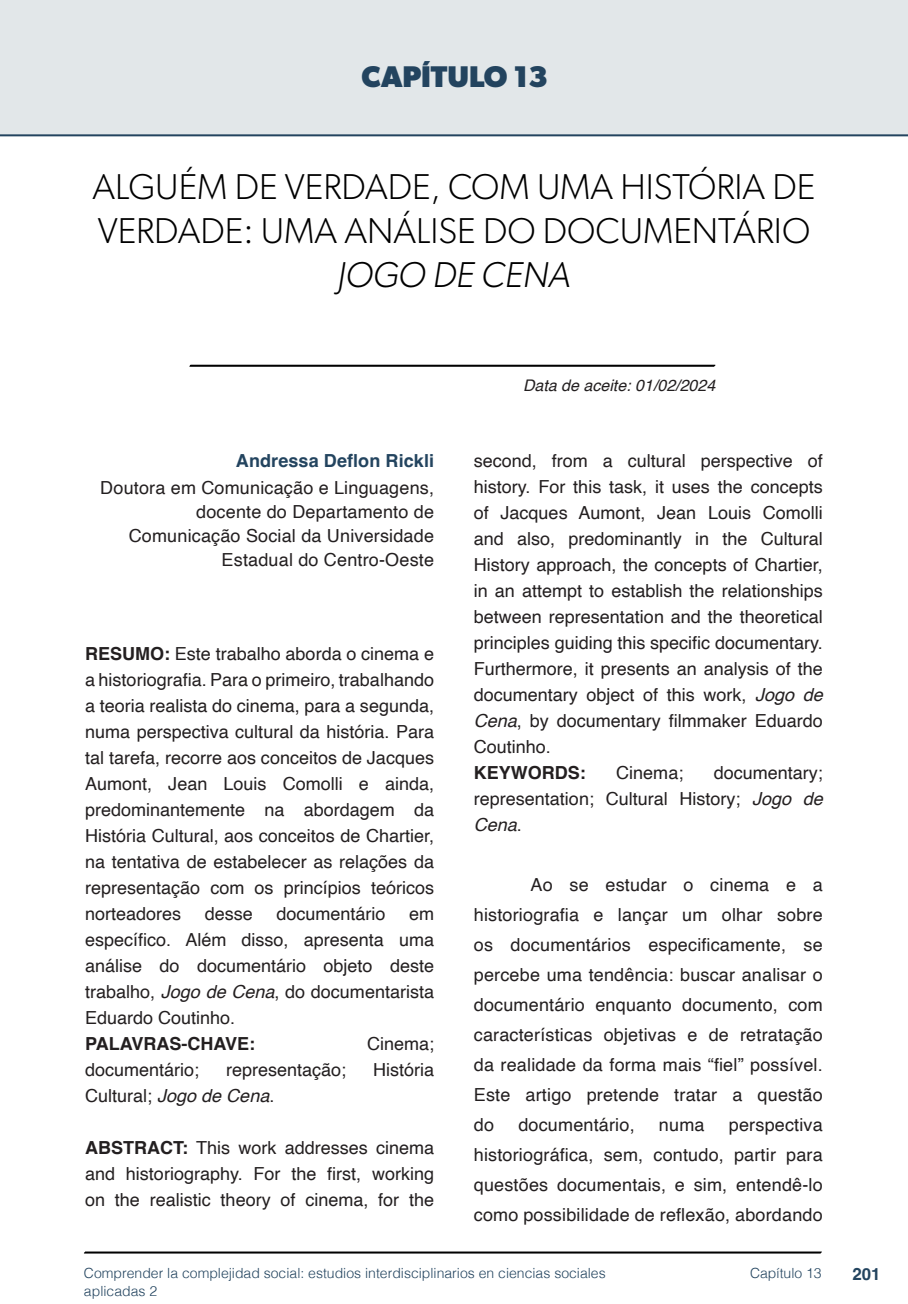
<style>
.page{position:relative;width:908px;height:1304px;background:#fff}
.page>*{position:absolute;margin:0;border:0;box-sizing:border-box;transform-origin:0 0}
.t1{font:300 36px/44px "Gibson";color:#000}
.t2{font:italic 300 36px "Gibson";color:#000}
.t3{font:700 30px "Gibson";color:#23445f}
.t4{font:18px/26px "Helvetica";color:#231f20;text-align:justify}
.t5{font:700 18px "Helvetica";color:#231f20}
.t6{font:700 18px "Helvetica";letter-spacing:.005em;color:#23445f}
.t7{font:700 16.8px "Helvetica";color:#23445f}
.t8{font:italic 16px "Helvetica";color:#231f20}
.t9{font:300 14px/18px "Helvetica";color:#23445f}
.s1{font-weight:700}
.s2{font-style:italic}
</style>
<div class="page">
<svg style="left:84px;top:1251px;width:737px;height:3px;background:#515151"></svg>
<svg style="left:189px;top:364px;width:526px;height:3px;background:#4f4f4f"></svg>
<div style="left:0;top:0;width:907px;height:136px;background:#e2e7e9"></div>
<div style="left:44px;top:72px;width:68px;height:61px;background:#e2e7e9"></div>
<h2 class="t3" style="left:361px;top:58px;width:188px">CAPÍTULO 13</h2>
<h1 class="t1" style="left:92px;top:164px;width:724px">ALGUÉM DE VERDADE, COM UMA HISTÓRIA DE<br>VERDADE: UMA ANÁLISE DO DOCUMENTÁRIO</h1>
<h1 class="t2" style="left:337px;top:253px;width:234px">JOGO DE CENA</h1>
<p class="t6" style="left:236px;top:450px;width:199px">Andressa Deflon Rickli</p>
<p class="t4" style="left:100px;top:477px;width:335px;line-height:24px;text-align:right">Doutora em Comunicação e Linguagens, docente do Departamento de<br>Comunicação Social da Universidade<br>Estadual do Centro-Oeste</p>
<p class="t4" style="left:85px;top:642px;width:350px"><span class="s1">RESUMO:</span> Este trabalho aborda o cinema e a historiografia. Para o primeiro, trabalhando a teoria realista do cinema, para a segunda, numa perspectiva cultural da história. Para tal tarefa, recorre aos conceitos de Jacques Aumont, Jean Louis Comolli e ainda, predominantemente na abordagem da História Cultural, aos conceitos de Chartier, na tentativa de estabelecer as relações da representação com os princípios teóricos norteadores</p>
<p class="t4" style="left:205px;top:902px;width:50px">desse</p>
<p class="t4" style="left:276px;top:902px;width:111px">documentário</p>
<p class="t4" style="left:85px;top:902px;width:350px;text-indent:324px">em específico. Além disso, apresenta uma análise do documentário objeto deste trabalho, <span class="s2">Jogo de Cena</span>, do documentarista Eduardo Coutinho.</p>
<p class="t5" style="left:85px;top:1033px;width:172px">PALAVRAS-CHAVE:</p>
<p class="t4" style="left:367px;top:1031px;width:69px">Cinema;</p>
<p class="t4" style="left:85px;top:1057px;width:116px">documentário;</p>
<p class="t4" style="left:226px;top:1057px;width:122px">representação;</p>
<p class="t4" style="left:373px;top:1057px;width:63px">História</p>
<p class="t4" style="left:85px;top:1083px;width:191px">Cultural; <span class="s2">Jogo de Cena</span>.</p>
<p class="t4" style="left:85px;top:1135px;width:350px"><span class="s1">ABSTRACT:</span> This work addresses cinema and historiography. For the first, working on the realistic theory of cinema, for the</p>
<p class="t8" style="left:523px;top:373px;width:194px">Data de aceite: 01/02/2024</p>
<p class="t4" style="left:473px;top:448px;width:350px">second, from a cultural perspective of history. For this task, it uses the concepts of Jacques Aumont, Jean Louis Comolli and also, predominantly in the Cultural History approach, the concepts of Chartier, in an attempt to establish the relationships between representation and the theoretical principles guiding this specific documentary.<br>Furthermore, it presents an analysis of the documentary object of this work, <span class="s2">Jogo de Cena</span>, by documentary filmmaker Eduardo Coutinho.</p>
<p class="t5" style="left:473px;top:761px;width:113px">KEYWORDS:</p>
<p class="t4" style="left:616px;top:760px;width:69px">Cinema;</p>
<p class="t4" style="left:473px;top:760px;width:350px;text-indent:240px">documentary; representation; Cultural History; <span class="s2">Jogo de Cena</span>.</p>
<p class="t4" style="left:473px;top:870px;width:350px;line-height:30px;text-indent:57px">Ao se estudar o cinema e a historiografia e lançar um olhar sobre os documentários especificamente, se percebe uma tendência: buscar analisar o documentário enquanto documento, com características objetivas e de retratação da realidade da forma mais “fiel” possível.<br>Este artigo pretende tratar a questão do</p>
<p class="t4" style="left:518px;top:1112px;width:118px">documentário,</p>
<p class="t4" style="left:658px;top:1112px;width:47px">numa</p>
<p class="t4" style="left:473px;top:1110px;width:350px;line-height:30px;text-indent:255px">perspectiva historiográfica, sem, contudo, partir para questões documentais, e sim, entendê-lo como possibilidade de reflexão, abordando</p>
<p class="t9" style="left:84px;top:1263px;width:523px">Comprender la complejidad social: estudios interdisciplinarios en ciencias sociales aplicadas 2</p>
<p class="t9" style="left:749px;top:1263px;width:73px">Capítulo 13</p>
<p class="t7" style="left:851px;top:1264px;width:30px">201</p>
</div>
